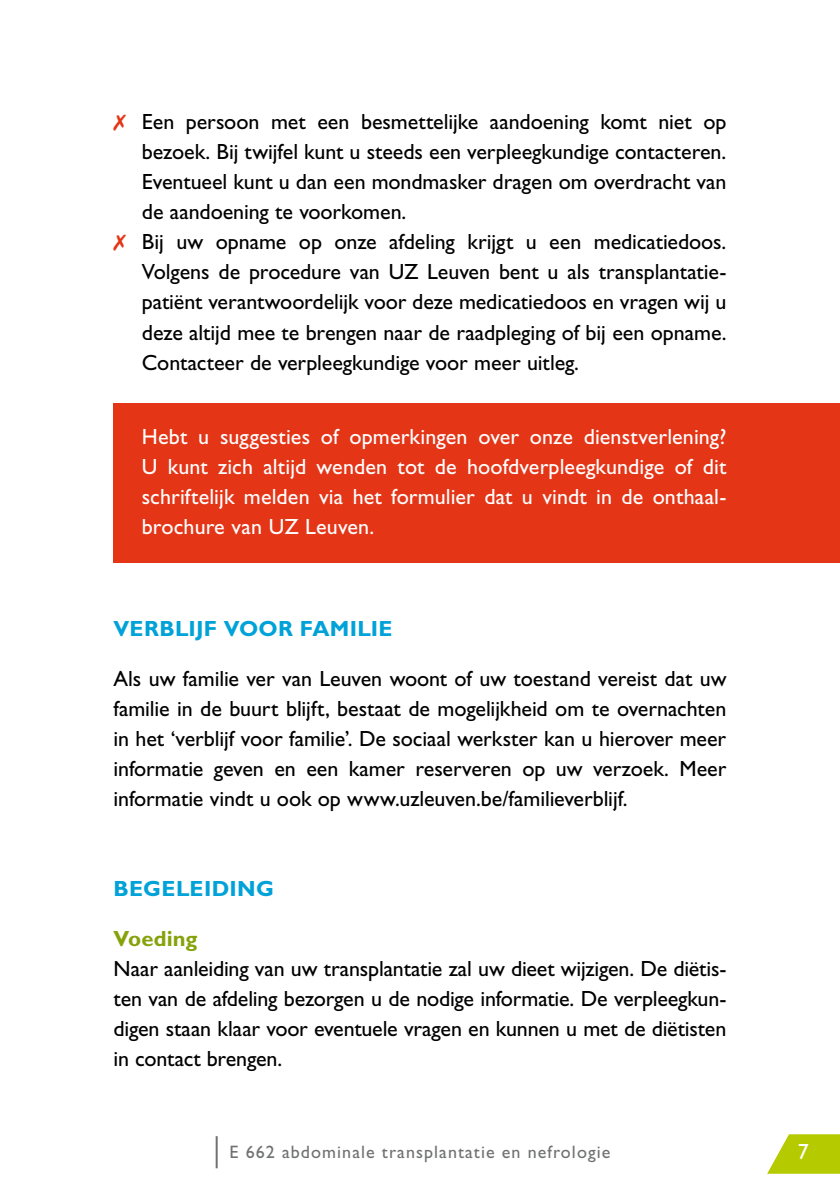
<style>
.page{position:relative;width:840px;height:1191px;background:#fff}
.page>*{position:absolute;margin:0;border:0;box-sizing:border-box;transform-origin:0 0}
.t1{font:22px/30px "Gill Sans Std";letter-spacing:-.005em;color:#000;text-align:justify}
.t2{font:22px/30px "Gill Sans Std";letter-spacing:.005em;color:#fff;text-align:justify}
.t3{font:700 22px "Gill Sans Std";letter-spacing:.01em;color:#00a2d8}
.t4{font:700 22px "Gill Sans Std";letter-spacing:.005em;color:#86a20b}
.t5{font:18px "Gill Sans Std";letter-spacing:.06em;color:#707172}
.s1{color:#e53517}
</style>
<div class="page">
<hr style="left:215px;top:1136px;width:2px;height:32px;background:#707172">
<svg style="left:767px;top:1134px;width:72px;height:39px"></svg>
<div style="left:113px;top:403px;width:726px;height:160px;background:#e53517"></div>
<p class="t1" style="left:142px;top:107px;width:585px;text-indent:-28px"><span class="s1">✗</span> Een persoon met een besmettelijke aandoening komt niet op bezoek. Bij twijfel kunt u steeds een verpleegkundige contacteren.<br>Eventueel kunt u dan een mondmasker dragen om overdracht van de aandoening te voorkomen.</p>
<p class="t1" style="left:142px;top:227px;width:586px;text-indent:-28px"><span class="s1">✗</span> Bij uw opname op onze afdeling krijgt u een medicatiedoos.<br>Volgens de procedure van UZ Leuven bent u als transplantatie&shy;patiënt verantwoordelijk voor deze medicatiedoos en vragen wij u deze altijd mee te brengen naar de raadpleging of bij een opname.<br>Contacteer de verpleegkundige voor meer uitleg.</p>
<p class="t2" style="left:142px;top:421px;width:585px">Hebt u suggesties of opmerkingen over onze dienstverlening?<br>U kunt zich altijd wenden tot de hoofdverpleegkundige of dit schriftelijk melden via het formulier dat u vindt in de onthaal&shy;brochure van UZ Leuven.</p>
<p class="t3" style="left:113px;top:615px;width:280px">VERBLIJF VOOR FAMILIE</p>
<p class="t1" style="left:113px;top:663px;width:614px">Als uw familie ver van Leuven woont of uw toestand vereist dat uw familie in de buurt blijft, bestaat de mogelijkheid om te overnachten in het ‘verblijf voor familie’. De sociaal werkster kan u hierover meer informatie geven en een kamer reserveren op uw verzoek. Meer informatie vindt u ook op www.uzleuven.be/familieverblijf.</p>
<p class="t3" style="left:113px;top:875px;width:162px">BEGELEIDING</p>
<p class="t4" style="left:113px;top:925px;width:85px">Voeding</p>
<p class="t1" style="left:113px;top:953px;width:614px">Naar aanleiding van uw transplantatie zal uw dieet wijzigen. De diëtis&shy;ten van de afdeling bezorgen u de nodige informatie. De verpleegkun&shy;digen staan klaar voor eventuele vragen en kunnen u met de diëtisten in contact brengen.</p>
<p class="t5" style="left:229px;top:1141px;width:382px">E 662 abdominale transplantatie en nefrologie</p>
<p class="t2" style="left:797px;top:1136px;width:12px">7</p>
</div>
